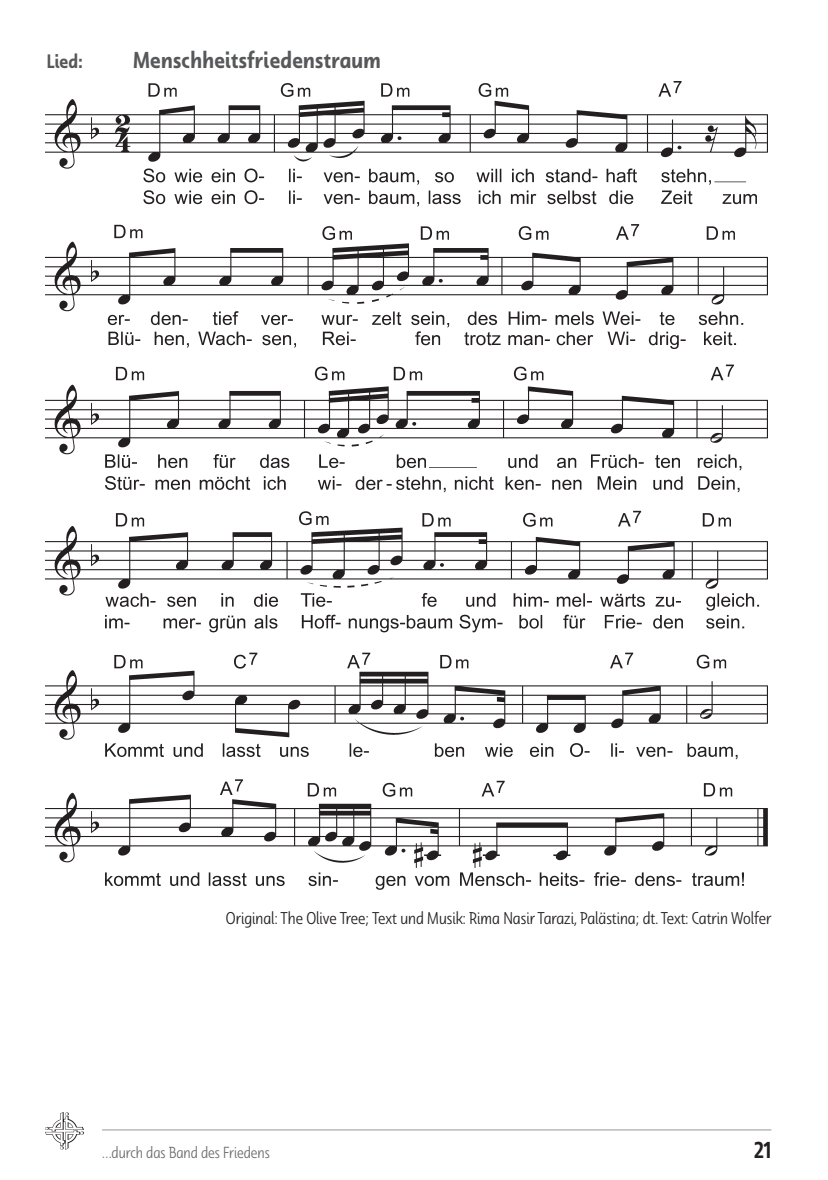
<style>
.page{position:relative;width:828px;height:1180px;background:#fff}
.page>*{position:absolute;margin:0;border:0;box-sizing:border-box;transform-origin:0 0}
.Grundtext{font:23px "Dulcian Con Dem";letter-spacing:.015em;color:#57585a;scale:.94 1}
.t1{font:23px "Dulcian Con Dem";color:#231f20;scale:.94 1}
.Grundtext-2{font:19.4px "Dulcian Con Dem";color:#57585a;scale:.93 1}
.Lieduntertext{font:17px "Dulcian Con Boo";color:#231f20}
.t2{font:16px "Dulcian Con Boo";color:#6c6d70;scale:.94 1}
</style>
<div class="page">
<hr style="left:102px;top:1129px;width:669px;height:1px;background:#939598">
<img style="left:45px;top:1112px;width:38px;height:37px">
<img style="left:45px;top:82px;width:722px;height:808px">
<p class="Grundtext-2" style="left:47px;top:49px;width:40px">Lied:</p>
<p class="Grundtext" style="left:133px;top:46px;width:265px">Menschheitsfriedenstraum</p>
<p class="Lieduntertext" style="left:226px;top:907px;width:547px">Original: The Olive Tree; Text und Musik: Rima Nasir Tarazi, Palästina; dt. Text: Catrin Wolfer</p>
<p class="t2" style="left:102px;top:1141px;width:180px">…durch das Band des Friedens</p>
<h1 class="t1" style="left:754px;top:1134px;width:20px">21</h1>
</div>
